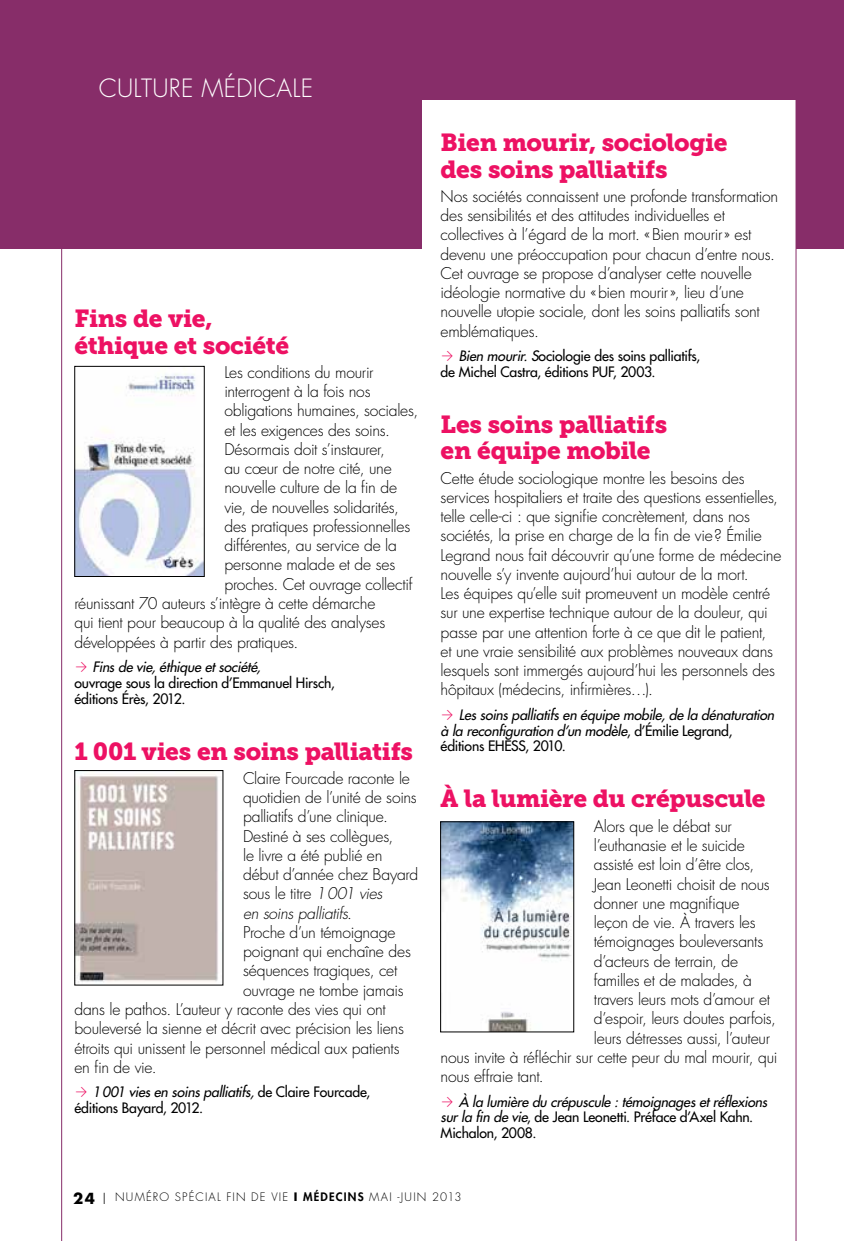
<style>
.page{position:relative;width:844px;height:1241px;background:#fff}
.page>*{position:absolute;margin:0;border:0;box-sizing:border-box;transform-origin:0 0}
.t1{font:24.5px/26.2px "Museo Slab 900";letter-spacing:-.015em;color:#ed1163}
.t2{font:300 24.5px "Futura Std";letter-spacing:.01em;color:#fff}
.t3{font:300 15.75px/19.2px "Futura Std";letter-spacing:-.015em;color:#000}
.t4{font:italic 300 15.75px "Futura Std";letter-spacing:-.02em;color:#000}
.t5{font:500 14px/15.8px "Futura Std";letter-spacing:-.015em;color:#000}
.t6{font:italic 500 14px/15.8px "Futura Std";color:#000}
.t7{font:300 11.38px "Futura Std";letter-spacing:.105em;color:#000}
.s1{font-family:"Flesh Plain";font-weight:400;color:#ed1163}
.s2{font-style:italic}
.s3{font-style:normal}
.s4{font-family:"Flesh Plain";font-weight:400;font-style:normal;color:#ed1163}
.s5{font-weight:700;font-size:14.88px}
.s6{font-size:14.88px}
.s7{font-weight:700}
.s8{font-weight:800}
</style>
<div class="page">
<div style="left:0;top:0;width:843px;height:248px;background:#872d69"></div>
<div style="left:422px;top:100px;width:373px;height:565px;background:#fff"></div>
<img style="left:442px;top:823px;width:130px;height:207px">
<div style="left:440px;top:821px;width:134px;height:211px;border:1px solid #000"></div>
<img style="left:76px;top:776px;width:142px;height:206px">
<img style="left:76px;top:374px;width:126px;height:200px">
<div style="left:74px;top:366px;width:130px;height:210px;border:1px solid #000"></div>
<hr style="left:795px;top:0;width:1px;height:1240px;background:#872d69">
<hr style="left:61px;top:0;width:1px;height:1240px;background:#872d69">
<h1 class="t2" style="left:99px;top:73px;width:151px">culture médicale</h1>
<h1 class="t1" style="left:74px;top:306px;width:216px">Fins de vie, éthique et société</h1>
<p class="t3" style="left:224px;top:363px;width:151px">Les conditions du mourir</p>
<p class="t3" style="left:224px;top:382px;width:148px">interrogent à la fois nos</p>
<p class="t3" style="left:224px;top:401px;width:195px">obligations humaines, sociales,</p>
<p class="t3" style="left:224px;top:420px;width:167px">et les exigences des soins.</p>
<p class="t3" style="left:224px;top:440px;width:162px">Désormais doit s’instaurer,</p>
<p class="t3" style="left:224px;top:459px;width:169px">au cœur de notre cité, une</p>
<p class="t3" style="left:224px;top:478px;width:174px">nouvelle culture de la fin de</p>
<p class="t3" style="left:224px;top:497px;width:176px">vie, de nouvelles solidarités,</p>
<p class="t3" style="left:224px;top:517px;width:187px">des pratiques professionnelles</p>
<p class="t3" style="left:224px;top:536px;width:174px">différentes, au service de la</p>
<p class="t3" style="left:224px;top:555px;width:172px">personne malade et de ses</p>
<p class="t3" style="left:224px;top:574px;width:189px">proches. Cet ouvrage collectif</p>
<p class="t3" style="left:74px;top:594px;width:302px">réunissant 70 auteurs s’intègre à cette démarche</p>
<p class="t3" style="left:74px;top:613px;width:312px">qui tient pour beaucoup à la qualité des analyses</p>
<p class="t3" style="left:74px;top:632px;width:225px">développées à partir des pratiques.</p>
<p class="t5" style="left:74px;top:659px;width:262px"><span class="s1">A</span> <span class="s2">Finsde vie,éthique etsociété,<br></span>ouvrage sous la direction d’Emmanuel Hirsch, éditions érès, 2012.</p>
<h1 class="t1" style="left:74px;top:738px;width:340px">1 001 vies en soins palliatifs</h1>
<p class="t3" style="left:243px;top:768px;width:168px">Claire Fourcade raconte le</p>
<p class="t3" style="left:243px;top:788px;width:175px">quotidien de l’unité de soins</p>
<p class="t3" style="left:243px;top:807px;width:146px">palliatifs d’une clinique.</p>
<p class="t3" style="left:243px;top:826px;width:152px">Destiné à ses collègues,</p>
<p class="t3" style="left:243px;top:845px;width:141px">le livre a été publié en</p>
<p class="t3" style="left:243px;top:865px;width:177px">début d’année chez Bayard</p>
<p class="t3" style="left:243px;top:884px;width:141px">sous le titre <span class="s2">1001 vies</span></p>
<p class="t4" style="left:243px;top:903px;width:110px">en soins palliatifs<span class="s3">.</span></p>
<p class="t3" style="left:243px;top:922px;width:154px">Proche d’un témoignage</p>
<p class="t3" style="left:243px;top:942px;width:169px">poignant qui enchaîne des</p>
<p class="t3" style="left:243px;top:961px;width:156px">séquences tragiques, cet</p>
<p class="t3" style="left:243px;top:980px;width:162px">ouvrage ne tombe jamais</p>
<p class="t3" style="left:74px;top:999px;width:313px">dans le pathos. L’auteur y raconte des vies qui ont</p>
<p class="t3" style="left:74px;top:1019px;width:331px">bouleversé la sienne et décrit avec précision les liens</p>
<p class="t3" style="left:74px;top:1038px;width:326px">étroits qui unissent le personnel médical aux patients</p>
<p class="t3" style="left:74px;top:1057px;width:84px">en fin de vie.</p>
<p class="t5" style="left:74px;top:1084px;width:297px"><span class="s1">A</span> <span class="s2">1001 viesen soinspalliatifs,</span>d e C l a i re F o u rc a d e , éditions Bayard, 2012.</p>
<h1 class="t1" style="left:440px;top:130px;width:288px">Bien mourir, sociologie des soins palliatifs</h1>
<p class="t3" style="left:440px;top:187px;width:339px">Nos sociétés connaissent une profonde transformation des sensibilités et des attitudes individuelles et collectives à l’égard de la mort. «Bien mourir» est devenu une préoccupation pour chacun d’entre nous.<br>Cet ouvrage se propose d’analyser cette nouvelle idéologie normative du «bien mourir», lieu d’une nouvelle utopie sociale, dont les soins palliatifs sont emblématiques.</p>
<p class="t5" style="left:440px;top:348px;width:261px"><span class="s1">A</span> <span class="s2">Bien mourir.S</span>ociologie des soins palliatifs, de Michel Castra, éditions PUF, 2003.</p>
<h1 class="t1" style="left:440px;top:411px;width:228px">Les soins palliatifs en équipe mobile</h1>
<p class="t3" style="left:440px;top:468px;width:342px">Cette étude sociologique montre les besoins des services hospitaliers et traite des questions essentielles, telle celle-ci : que signifie concrètement, dans nos sociétés, la prise en charge de la fin de vie? émilie Legrand nous fait découvrir qu’une forme de médecine nouvelle s’y invente aujourd’hui autour de la mort.<br>Les équipes qu’elle suit promeuvent un modèle centré sur une expertise technique autour de la douleur, qui passe par une attention forte à ce que dit le patient,<br>et une vraie sensibilité aux problèmes nouveaux dans lesquels sont immergés aujourd’hui les personnels des hôpitaux (médecins, infirmières…).</p>
<p class="t6" style="left:440px;top:706px;width:338px"><span class="s4">A</span> Lessoinspalliatifsen équipe mobile,de la dénaturation à la reconfiguration d’un modèle<span class="s3">, d ’ é m i l i e Le g ra n d , éditions EHESS, 2010.</span></p>
<h1 class="t1" style="left:440px;top:785px;width:326px">à la lumière du crépuscule</h1>
<p class="t3" style="left:593px;top:816px;width:139px">Alors que le débat sur</p>
<p class="t3" style="left:593px;top:836px;width:152px">l’euthanasie et le suicide</p>
<p class="t3" style="left:593px;top:855px;width:162px">assisté est loin d’être clos,</p>
<p class="t3" style="left:593px;top:874px;width:177px">Jean Leonetti choisit de nous</p>
<p class="t3" style="left:593px;top:893px;width:147px">donner une magnifique</p>
<p class="t3" style="left:593px;top:912px;width:163px">leçon de vie. À travers les</p>
<p class="t3" style="left:593px;top:932px;width:171px">témoignages bouleversants</p>
<p class="t3" style="left:593px;top:951px;width:146px">d’acteurs de terrain, de</p>
<p class="t3" style="left:593px;top:970px;width:159px">familles et de malades, à</p>
<p class="t3" style="left:593px;top:989px;width:178px">travers leurs mots d’amour et</p>
<p class="t3" style="left:593px;top:1009px;width:184px">d’espoir, leurs doutes parfois,</p>
<p class="t3" style="left:593px;top:1028px;width:178px">leurs détresses aussi, l’auteur</p>
<p class="t3" style="left:440px;top:1047px;width:338px">nous invite à réfléchir sur cette peur du mal mourir, qui</p>
<p class="t3" style="left:440px;top:1066px;width:105px">nous effraie tant.</p>
<p class="t6" style="left:440px;top:1093px;width:331px"><span class="s4">A</span> À la lumière du crépuscule :témoignagesetréflexions surla fin de vie<span class="s3">, de Jean Leonetti. Préface d’Axel Kahn.<br>Michalon, 2008.</span></p>
<p class="t7" style="left:73px;top:1189px;width:389px"><span class="s5">24</span> <span class="s6">I</span> Numéro spécial fin de vie <span class="s7">I</span> <span class="s8">MÉDECINS</span> mai -juin 2013</p>
</div>
